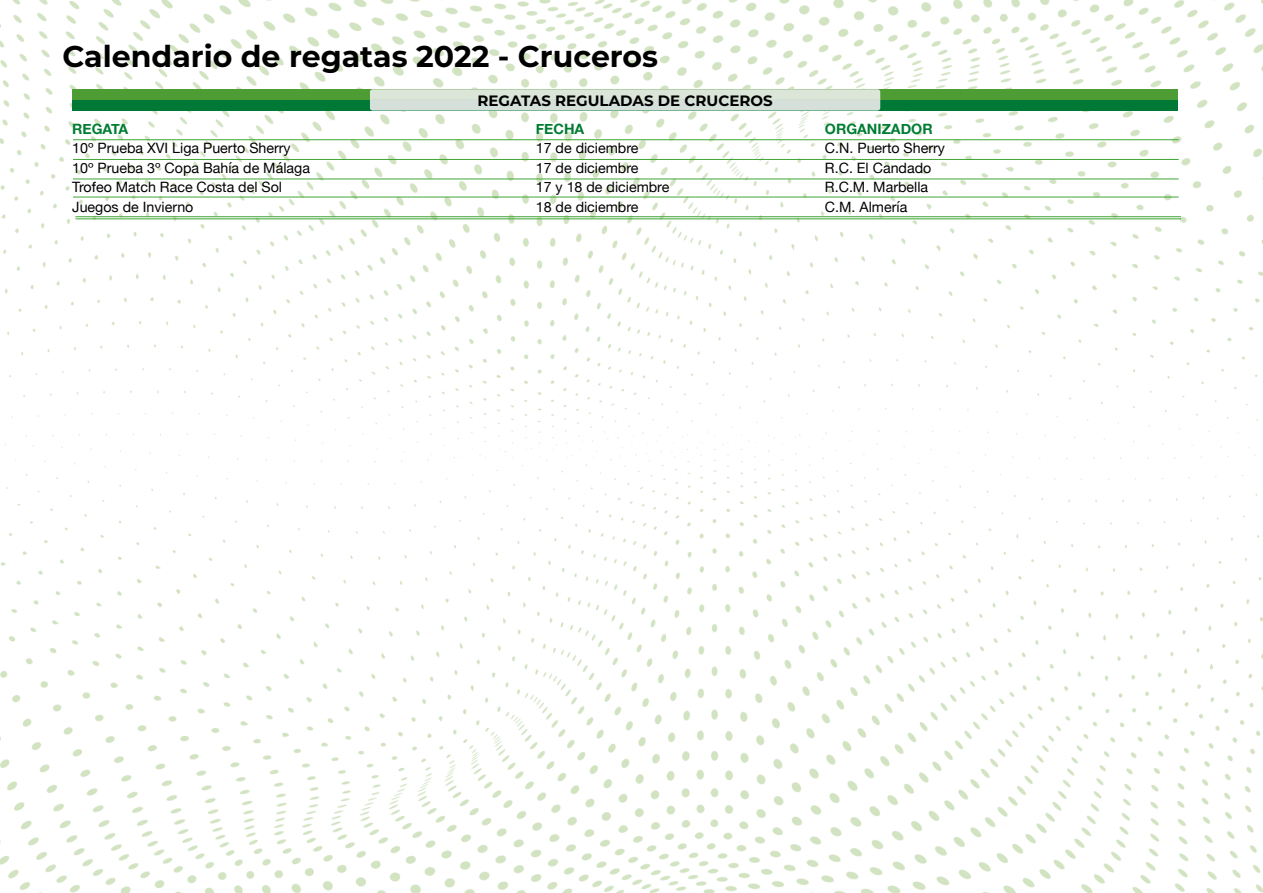
<style>
.page{position:relative;width:1263px;height:893px;background:#fff}
.page>*{position:absolute;margin:0;border:0;box-sizing:border-box;transform-origin:0 0}
.t1{font:700 30px "Montserrat";color:#000}
.t2{font:700 15px "Montserrat";color:#000}
.t3{font:14.25px "Helvetica Neue";color:#000}
.t4{font:700 14.25px "Helvetica Neue";color:#007d32}
</style>
<div class="page">
<img style="left:0;top:0;width:1263px;height:893px">
<hr style="left:73px;top:139px;width:1106px;height:1px;background:#3fa535">
<hr style="left:73px;top:159px;width:1106px;height:1px;background:#3fa535">
<hr style="left:73px;top:179px;width:1106px;height:1px;background:#3fa535">
<hr style="left:73px;top:197px;width:1106px;height:1px;background:#3fa535">
<hr style="left:75px;top:216px;width:1106px;height:1px;background:#3fa535">
<hr style="left:75px;top:218px;width:1106px;height:1px;background:#3fa535">
<div style="left:72px;top:100px;width:1106px;height:11px;background:#007937"></div>
<div style="left:72px;top:89px;width:1106px;height:11px;background:#4e9d34"></div>
<svg style="left:370px;top:89px;width:510px;height:22px;background:#d1dfd3"></svg>
<h1 class="t1" style="left:62px;top:35px;width:597px">Calendario de regatas 2022 - Cruceros</h1>
<p class="t2" style="left:477px;top:90px;width:297px">REGATAS REGULADAS DE CRUCEROS</p>
<p class="t4" style="left:72px;top:118px;width:57px">REGATA</p>
<p class="t4" style="left:536px;top:118px;width:50px">FECHA</p>
<p class="t4" style="left:825px;top:118px;width:109px">ORGANIZADOR</p>
<p class="t3" style="left:72px;top:138px;width:220px">10º Prueba XVI Liga Puerto Sherry</p>
<p class="t3" style="left:536px;top:138px;width:104px">17 de diciembre</p>
<p class="t3" style="left:825px;top:138px;width:122px">C.N. Puerto Sherry</p>
<p class="t3" style="left:72px;top:158px;width:239px">10º Prueba 3º Copa Bahía de Málaga</p>
<p class="t3" style="left:536px;top:158px;width:104px">17 de diciembre</p>
<p class="t3" style="left:825px;top:158px;width:108px">R.C. El Candado</p>
<p class="t3" style="left:72px;top:177px;width:211px">Trofeo Match Race Costa del Sol</p>
<p class="t3" style="left:536px;top:177px;width:135px">17 y 18 de diciembre</p>
<p class="t3" style="left:825px;top:177px;width:105px">R.C.M. Marbella</p>
<p class="t3" style="left:72px;top:197px;width:123px">Juegos de Invierno</p>
<p class="t3" style="left:536px;top:197px;width:104px">18 de diciembre</p>
<p class="t3" style="left:825px;top:197px;width:84px">C.M. Almería</p>
</div>
